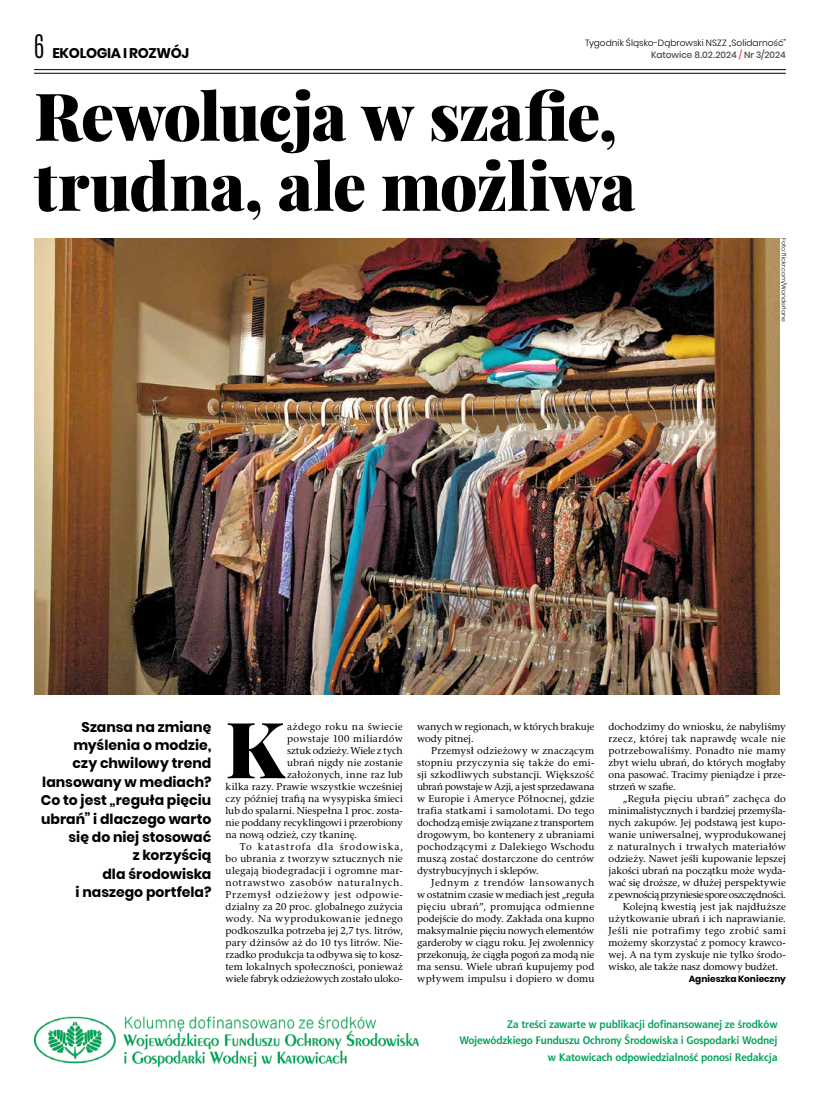
<style>
.page{position:relative;width:820px;height:1106px;background:#fff}
.page>*{position:absolute;margin:0;border:0;box-sizing:border-box;transform-origin:0 0}
.t1{font:900 77.7px "Playfair Display";color:#000}
.t2{font:900 66px/70px "Playfair Display";letter-spacing:-.015em;color:#000}
.t3{font:700 14px/18.4px "Poppins";color:#000;text-align:right}
.t4{font:700 11px/16px "Aerton EFN";letter-spacing:-.01em;color:#00a158;text-align:right}
.t5{font:10px/12px "Rashel EFN";letter-spacing:.005em;color:#000;text-align:justify}
.t6{font:10px "Rashel EFN";letter-spacing:.03em;color:#000}
.t7{font:10px "Rashel EFN";letter-spacing:-.015em;color:#000}
.t8{font:10px "Rashel EFN";letter-spacing:.025em;color:#000}
.t9{font:10px "Rashel EFN";letter-spacing:.045em;color:#000}
.t10{font:10px "Rashel EFN";letter-spacing:-.035em;color:#000}
.t11{font:10px "Rashel EFN";letter-spacing:.065em;color:#000}
.t12{font:10px "Rashel EFN";letter-spacing:.06em;color:#000}
.t13{font:10px "Rashel EFN";letter-spacing:.1em;color:#000}
.t14{font:300 9px "Poppins";color:#000}
.t15{font:500 9px "Poppins";color:#4f4a46}
.t16{font:700 9px "Poppins";letter-spacing:.005em;color:#000}
.t17{font:300 6px "Poppins";letter-spacing:.015em;color:#000}
.s1{font-family:"Antonio";font-weight:300;font-size:27px}
.s2{color:#f13c3c}
</style>
<div class="page">
<hr style="left:34px;top:69px;width:751px;height:1px;background:#000">
<hr style="left:34px;top:73px;width:751px;height:1px;background:#000">
<img style="left:34px;top:238px;width:745px;height:456px">
<img style="left:34px;top:1016px;width:386px;height:52px">
<h3 class="t3" style="left:34px;top:44px;width:35px"><span class="s1">6</span> ekologi</h3>
<p class="t14" style="left:585px;top:38px;width:202px">Tygodnik Śląsko-Dąbrowski NSZZ „Solidarność”</p>
<h3 class="t3" style="left:111px;top:44px;width:30px">a i rozw</h3>
<h3 class="t3" style="left:171px;top:44px;width:20px">ój</h3>
<p class="t15" style="left:651px;top:50px;width:136px">Katowice 8.02.2024 <span class="s2">/</span> Nr 3/2024</p>
<h2 class="t2" style="left:34px;top:80px;width:603px">Rewolucja w szafie, trudna, ale możliwa</h2>
<p class="t17" style="left:787px;top:238px;width:85px;rotate:90deg">Foto: flickr.com/Wonderlane</p>
<h3 class="t3" style="left:41px;top:717px;width:172px">Szansa na zmianę myślenia o modzie,<br>czy chwilowy trend lansowany w mediach?<br>Co to jest „reguła pięciu ubrań” i dlaczego warto się do niej stosować<br>z korzyścią<br>dla środowiska<br>i naszego portfela?</h3>
<h1 class="t1" style="left:225px;top:699px;width:60px">K</h1>
<p class="t9" style="left:287px;top:720px;width:117px">ażdego roku na świecie</p>
<p class="t6" style="left:287px;top:732px;width:117px">powstaje 100 miliardów</p>
<p class="t5" style="left:287px;top:744px;width:117px">sztuk odzieży. Wiele z tych</p>
<p class="t5" style="left:287px;top:756px;width:117px">ubrań nigdy nie zostanie</p>
<p class="t5" style="left:287px;top:768px;width:117px">założonych, inne raz lub</p>
<p class="t5" style="left:225px;top:780px;width:179px">kilka razy. Prawie wszystkie wcześniej</p>
<p class="t5" style="left:225px;top:792px;width:179px">czy później trafią na wysypiska śmieci</p>
<p class="t5" style="left:225px;top:804px;width:179px">lub do spalarni. Niespełna 1 proc. zosta-</p>
<p class="t5" style="left:225px;top:816px;width:179px">nie poddany recyklingowi i przerobiony</p>
<p class="t5" style="left:225px;top:828px;width:133px">na nową odzież, czy tkaninę.</p>
<p class="t13" style="left:240px;top:840px;width:164px">To katastrofa dla środowiska,</p>
<p class="t8" style="left:225px;top:852px;width:179px">bo ubrania z tworzyw sztucznych nie</p>
<p class="t5" style="left:225px;top:864px;width:179px">ulegają biodegradacji i ogromne mar-</p>
<p class="t11" style="left:225px;top:876px;width:179px">notrawstwo zasobów naturalnych.</p>
<p class="t12" style="left:225px;top:888px;width:179px">Przemysł odzieżowy jest odpowie-</p>
<p class="t5" style="left:225px;top:900px;width:179px">dzialny za 20 proc. globalnego zużycia</p>
<p class="t6" style="left:225px;top:912px;width:179px">wody. Na wyprodukowanie jednego</p>
<p class="t5" style="left:225px;top:924px;width:179px">podkoszulka potrzeba jej 2,7 tys. litrów,</p>
<p class="t5" style="left:225px;top:936px;width:179px">pary dżinsów aż do 10 tys litrów. Nie-</p>
<p class="t5" style="left:225px;top:948px;width:179px">rzadko produkcja ta odbywa się to kosz-</p>
<p class="t5" style="left:225px;top:960px;width:179px">tem lokalnych społeczności, ponieważ</p>
<p class="t7" style="left:225px;top:972px;width:179px">wiele fabryk odzieżowych zostało uloko-</p>
<p class="t5" style="left:417px;top:720px;width:179px">wanych w regionach, w których brakuje wody pitnej.</p>
<p class="t5" style="left:417px;top:744px;width:179px;text-indent:14px">Przemysł odzieżowy w znaczącym stopniu przyczynia się także do emi&shy;sji szkodliwych substancji. Większość ubrań powstaje w Azji, a jest sprzedawana w Europie i Ameryce Północnej, gdzie trafia statkami i samolotami. Do tego dochodzą emisje związane z transportem drogowym, bo kontenery z ubraniami pochodzącymi z Dalekiego Wschodu muszą zostać dostarczone do centrów dystrybucyjnych i sklepów.</p>
<p class="t5" style="left:417px;top:876px;width:179px;text-indent:14px">Jednym z trendów lansowanych w ostatnim czasie w mediach jest „reguła pięciu ubrań”, promująca odmienne podejście do mody. Zakłada ona kupno maksymalnie pięciu nowych elementów garderoby w ciągu roku. Jej zwolennicy przekonują, że ciągła pogoń za modą nie ma sensu. Wiele ubrań kupujemy pod wpływem impulsu i dopiero w domu</p>
<p class="t5" style="left:608px;top:720px;width:179px">dochodzimy do wniosku, że nabyliśmy rzecz, której tak naprawdę wcale nie potrzebowaliśmy. Ponadto nie mamy zbyt wielu ubrań, do których mogłaby ona pasować. Tracimy pieniądze i prze&shy;strzeń w szafie.</p>
<p class="t8" style="left:622px;top:792px;width:164px">„Reguła pięciu ubrań” zachęca do</p>
<p class="t7" style="left:608px;top:804px;width:179px">minimalistycznych i bardziej przemyśla-</p>
<p class="t5" style="left:608px;top:816px;width:179px">nych zakupów. Jej podstawą jest kupo-</p>
<p class="t5" style="left:608px;top:828px;width:179px">wanie uniwersalnej, wyprodukowanej</p>
<p class="t6" style="left:608px;top:840px;width:179px">z naturalnych i trwałych materiałów</p>
<p class="t5" style="left:608px;top:852px;width:179px">odzieży. Nawet jeśli kupowanie lepszej</p>
<p class="t5" style="left:608px;top:864px;width:179px">jakości ubrań na początku może wyda-</p>
<p class="t5" style="left:608px;top:876px;width:179px">wać się droższe, w dłużej perspektywie</p>
<p class="t10" style="left:608px;top:888px;width:179px">z pewnością przyniesie spore oszczędności.</p>
<p class="t5" style="left:622px;top:900px;width:165px">Kolejną kwestią jest jak najdłuższe</p>
<p class="t5" style="left:608px;top:912px;width:179px">użytkowanie ubrań i ich naprawianie.</p>
<p class="t9" style="left:608px;top:924px;width:179px">Jeśli nie potrafimy tego zrobić sami</p>
<p class="t5" style="left:608px;top:936px;width:179px">możemy skorzystać z pomocy krawco-</p>
<p class="t5" style="left:608px;top:948px;width:179px">wej. A na tym zyskuje nie tylko środo-</p>
<p class="t5" style="left:608px;top:960px;width:171px">wisko, ale także nasz domowy budżet.</p>
<p class="t16" style="left:688px;top:974px;width:99px">Agnieszka Konieczny</p>
<p class="t4" style="left:459px;top:1016px;width:319px">Za treści zawarte w publikacji dofinansowanej ze środków<br>Wojewódzkiego Funduszu Ochrony Środowiska i Gospodarki Wodnej w Katowicach odpowiedzialność ponosi Redakcja</p>
</div>
